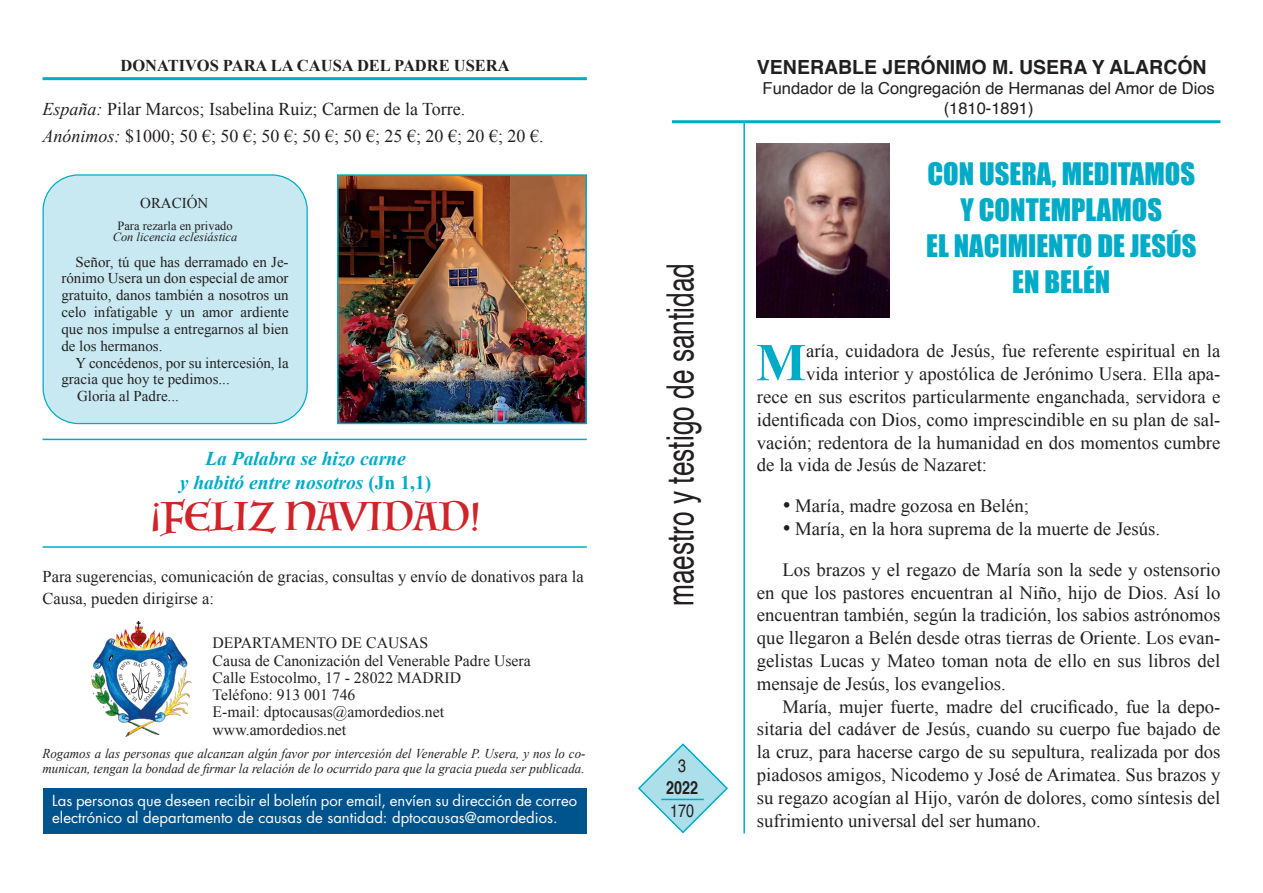
<style>
.page{position:relative;width:1263px;height:893px;background:#fff}
.page>*{position:absolute;margin:0;border:0;box-sizing:border-box;transform-origin:0 0}
.t1{font:700 53.25px "Times New Roman";color:#00abc8}
.t2{font:39px "Luminari";color:#d1232a}
.t3{font:37.5px "Helvetica";color:#231f20;scale:.7 1}
.t4{font:28.5px "Impact";color:#00abc8}
.t5{font:italic 700 19.5px "Times New Roman";color:#00abc8}
.t6{font:700 19.5px "Helvetica";color:#231f20}
.t7{font:18.75px/22.8px "Times New Roman";color:#231f20;text-align:justify}
.t8{font:18px "Times New Roman";color:#231f20}
.t9{font:18px "Helvetica";color:#231f20;scale:.8 1}
.t10{font:700 18px "Helvetica";color:#231f20;scale:.8 1}
.t11{font:16.5px/21.6px "Times New Roman";color:#231f20}
.t12{font:16.5px "Helvetica";color:#231f20}
.t13{font:700 16.5px "Times New Roman";color:#231f20}
.t14{font:15.75px "Times New Roman";color:#231f20}
.t15{font:15px/16.8px "Times New Roman";color:#231f20;text-align:justify}
.t16{font:14.85px/16.5px "Futura Std";color:#fff}
.t17{font:italic 13.5px/15px "Times New Roman";color:#231f20;scale:.96 1}
.t18{font:italic 12.45px "Times New Roman";color:#231f20}
.t19{font:12.45px "Times New Roman";color:#231f20}
.s1{font-style:italic}
.s2{font-style:normal}
</style>
<div class="page">
<div style="left:44px;top:788px;width:543px;height:45px;background:#00548e"></div>
<hr style="left:43px;top:77px;width:544px;height:3px;background:#00abc8">
<hr style="left:672px;top:120px;width:548px;height:3px;background:#00abc8">
<hr style="left:743px;top:121px;width:2px;height:712px;background:#00abc8">
<svg style="left:638px;top:743px;width:90px;height:91px"></svg>
<hr style="left:661px;top:799px;width:43px;height:1px;background:#00abc8">
<img style="left:91px;top:622px;width:101px;height:115px">
<hr style="left:43px;top:546px;width:544px;height:2px;background:#00abc8">
<img style="left:340px;top:177px;width:244px;height:244px">
<div style="left:337px;top:174px;width:250px;height:250px;border:2px solid #00abc8"></div>
<img style="left:757px;top:144px;width:132px;height:174px">
<hr style="left:43px;top:439px;width:544px;height:1px;background:#00abc8">
<div style="left:43px;top:175px;width:264px;height:249px;background:#c8e9f1;border-radius:35px"></div>
<div style="left:43px;top:174px;width:265px;height:250px;border:1px solid #00abc8;border-radius:35px"></div>
<p class="t13" style="left:120px;top:54px;width:391px">DONATIVOS PARA LA CAUSA DEL PADRE USERA</p>
<p class="t6" style="left:757px;top:52px;width:451px">VENERABLE JERÓNIMO M. USERA Y ALARCÓN</p>
<p class="t12" style="left:762px;top:75px;width:454px">Fundador de la Congregación de Hermanas del Amor de Dios</p>
<p class="t12" style="left:944px;top:95px;width:91px">(1810-1891)</p>
<p class="t8" style="left:43px;top:97px;width:424px"><span class="s1">España:</span> Pilar Marcos; Isabelina Ruiz; Carmen de la Torre.</p>
<p class="t8" style="left:43px;top:124px;width:503px"><span class="s1">Anónimos:</span> $1000; 50 €; 50 €; 50 €; 50 €; 50 €; 25 €; 20 €; 20 €; 20 €.</p>
<p class="t15" style="left:140px;top:194px;width:70px">ORACIÓN</p>
<p class="t19" style="left:117px;top:217px;width:117px">Para rezarla en privado</p>
<p class="t18" style="left:113px;top:228px;width:126px">Con licencia eclesiástica</p>
<p class="t15" style="left:61px;top:253px;width:229px;text-indent:14px">Señor, tú que has derramado en Je&shy;rónimo Usera un don especial de amor gratuito, danos también a nosotros un celo infatigable y un amor ardiente que nos impulse a entregarnos al bien de los hermanos.</p>
<p class="t15" style="left:61px;top:354px;width:229px;text-indent:14px">Y concédenos, por su intercesión, la gracia que hoy te pedimos...</p>
<p class="t15" style="left:77px;top:388px;width:103px">Gloria al Padre...</p>
<p class="t5" style="left:205px;top:445px;width:202px">La Palabra se hizo carne</p>
<p class="t5" style="left:180px;top:469px;width:253px">y habitó entre nosotros <span class="s2">(Jn 1,1)</span></p>
<p class="t2" style="left:150px;top:483px;width:331px">¡FELIZ NAVIDAD!</p>
<p class="t11" style="left:43px;top:566px;width:543px">Para sugerencias, comunicación de gracias, consultas y envío de donativos para la<br>Causa, pueden dirigirse a:</p>
<p class="t14" style="left:213px;top:633px;width:217px">DEPARTAMENTO DE CAUSAS</p>
<p class="t14" style="left:213px;top:650px;width:320px">Causa de Canonización del Venerable Padre Usera</p>
<p class="t14" style="left:213px;top:667px;width:250px">Calle Estocolmo, 17 - 28022 MADRID</p>
<p class="t14" style="left:213px;top:684px;width:144px">Teléfono: 913 001 746</p>
<p class="t14" style="left:213px;top:702px;width:233px">E-mail: dptocausas@amordedios.net</p>
<p class="t14" style="left:213px;top:719px;width:135px">www.amordedios.net</p>
<p class="t17" style="left:43px;top:746px;width:567px">Rogamos a las personas que alcanzan algún favor por intercesión del Venerable P. Usera, y nos lo co&shy;munican, tengan la bondad de firmar la relación de lo ocurrido para que la gracia pueda ser publicada.</p>
<p class="t16" style="left:52px;top:793px;width:526px">Las personas que deseen recibir el boletín por email, envíen su dirección de correo electrónico al departamento de causas de santidad: dptocausas@amordedios.</p>
<p class="t3" style="left:651px;top:606px;width:491px;rotate:-90deg">maestro y testigo de santidad</p>
<p class="t9" style="left:678px;top:752px;width:12px">3</p>
<p class="t10" style="left:666px;top:773px;width:42px">2022</p>
<p class="t9" style="left:670px;top:797px;width:32px">170</p>
<p class="t4" style="left:927px;top:152px;width:269px">CON USERA, MEDITAMOS</p>
<p class="t4" style="left:960px;top:188px;width:203px">Y CONTEMPLAMOS</p>
<p class="t4" style="left:926px;top:224px;width:272px">EL NACIMIENTO DE JESÚS</p>
<p class="t4" style="left:1012px;top:260px;width:100px">EN BELÉN</p>
<p class="t1" style="left:756px;top:326px;width:52px">M</p>
<p class="t7" style="left:806px;top:339px;width:416px">aría, cuidadora de Jesús, fue referente espiritual en la</p>
<p class="t7" style="left:806px;top:362px;width:416px">vida interior y apostólica de Jerónimo Usera. Ella apa-</p>
<p class="t7" style="left:757px;top:385px;width:465px">rece en sus escritos particularmente enganchada, servidora e</p>
<p class="t7" style="left:757px;top:408px;width:465px">identificada con Dios, como imprescindible en su plan de sal-</p>
<p class="t7" style="left:757px;top:431px;width:465px">vación; redentora de la humanidad en dos momentos cumbre</p>
<p class="t7" style="left:757px;top:453px;width:232px">de la vida de Jesús de Nazaret:</p>
<p class="t7" style="left:782px;top:494px;width:248px">• María, madre gozosa en Belén;</p>
<p class="t7" style="left:782px;top:517px;width:379px">• María, en la hora suprema de la muerte de Jesús.</p>
<p class="t7" style="left:757px;top:558px;width:465px;text-indent:26px">Los brazos y el regazo de María son la sede y ostensorio en que los pastores encuentran al Niño, hijo de Dios. Así lo encuentran también, según la tradición, los sabios astrónomos que llegaron a Belén desde otras tierras de Oriente. Los evan&shy;gelistas Lucas y Mateo toman nota de ello en sus libros del mensaje de Jesús, los evangelios.</p>
<p class="t7" style="left:757px;top:695px;width:465px;text-indent:26px">María, mujer fuerte, madre del crucificado, fue la depo&shy;sitaria del cadáver de Jesús, cuando su cuerpo fue bajado de la cruz, para hacerse cargo de su sepultura, realizada por dos piadosos amigos, Nicodemo y José de Arimatea. Sus brazos y su regazo acogían al Hijo, varón de dolores, como síntesis del sufrimiento universal del ser humano.</p>
</div>
